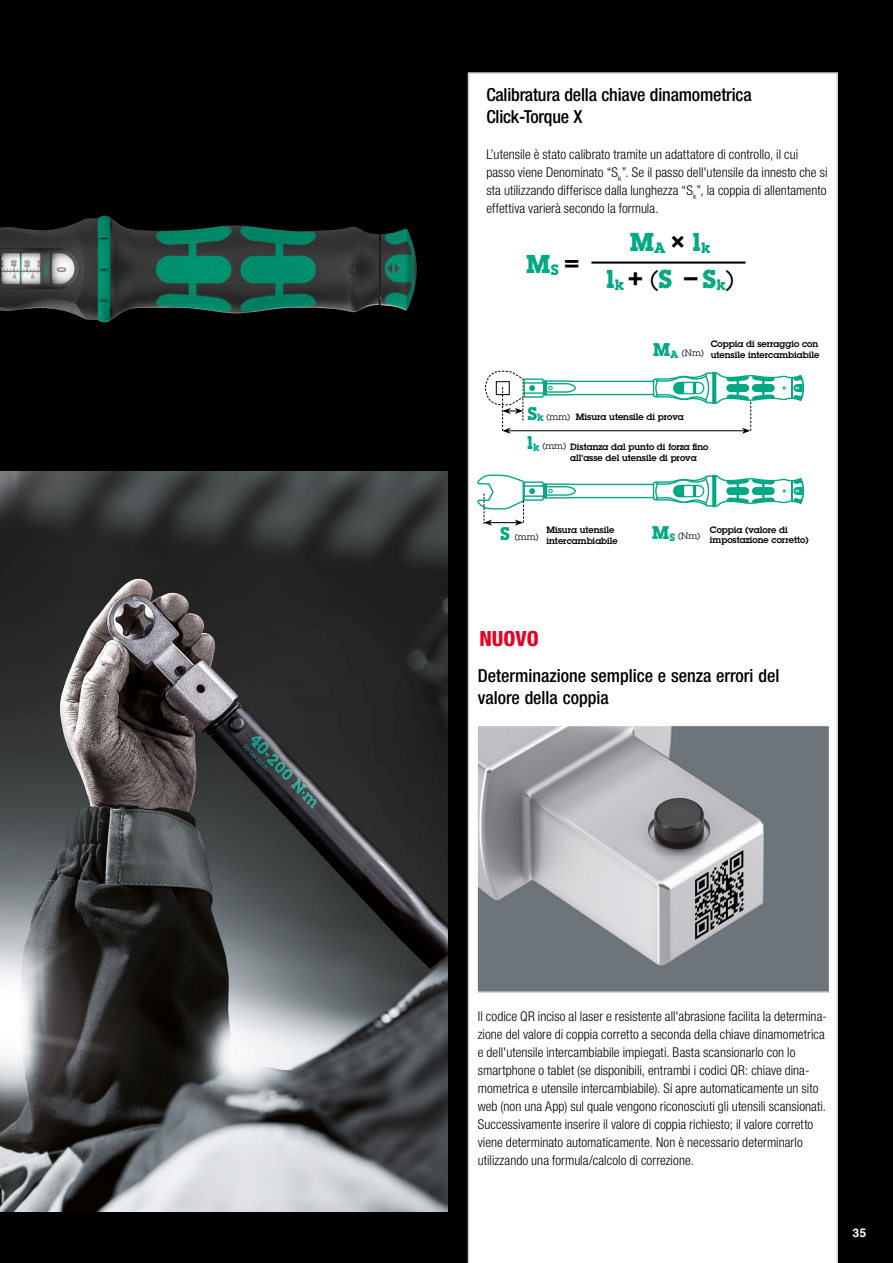
<style>
.page{position:relative;width:893px;height:1263px;background:#000}
.page>*{position:absolute;margin:0;border:0;box-sizing:border-box;transform-origin:0 0}
.t1{font:700 25.35px "Lubalin Graph Std";color:#00a884}
.t2{font:800 condensed 21px "Helvetica Neue LTW1 G";letter-spacing:-.005em;color:#e40428}
.t3{font:500 condensed 18px/21.6px "Helvetica Neue LTW1 G";color:#000}
.t4{font:300 condensed 13.5px/18px "Helvetica Neue LTW1 G";letter-spacing:.005em;color:#000}
.t5{font:700 12px "Helvetica World";color:#fff}
.t6{font:600 9px/10.8px "Lubalin Graph Std";color:#000}
.t7{font:9px "Lubalin Graph Std";color:#000}
.s1{color:#000}
.s2{font-weight:400;color:#000}
.s3{font-weight:700;font-size:18px;color:#00a884}
.s4{font-weight:700;font-size:10.5px;color:#00a884}
.s5{font-weight:400}
</style>
<div class="page">
<div style="left:468px;top:72px;width:370px;height:1191px;background:#fff"></div>
<svg style="left:477px;top:474px;width:327px;height:52px;background:#d7f0ea"></svg>
<svg style="left:484px;top:371px;width:320px;height:63px;background:#dbefea"></svg>
<hr style="left:591px;top:261px;width:154px;height:3px;background:#000">
<img style="left:479px;top:727px;width:349px;height:264px">
<div style="left:477px;top:725px;width:353px;height:268px;border:1px solid #fff"></div>
<img style="left:0;top:216px;width:417px;height:106px">
<img style="left:0;top:471px;width:448px;height:741px">
<h3 class="t3" style="left:486px;top:84px;width:267px">Calibratura della chiave dinamometrica<br>Click-Torque X</h3>
<p class="t4" style="left:486px;top:145px;width:343px">L’utensile è stato calibrato tramite un adattatore di controllo, il cui passo viene Denominato “S<sub>k</sub>”. Se il passo dell'utensile da innesto che si sta utilizzando differisce dalla lunghezza “S<sub>k</sub>”, la coppia di allentamento effettiva varierà secondo la formula.</p>
<h1 class="t1" style="left:526px;top:247px;width:55px">M<sub>S</sub> <span class="s1">=</span></h1>
<h1 class="t1" style="left:629px;top:226px;width:82px">M<sub>A</sub> <span class="s1">×</span> l<sub>k</sub></h1>
<h1 class="t1" style="left:606px;top:262px;width:129px">l<sub>k</sub> <span class="s1">+</span> <span class="s2">(</span>S <span class="s1">−</span> S<sub>k</sub><span class="s2">)</span></h1>
<p class="t6" style="left:711px;top:338px;width:110px">Coppia di serraggio con utensile intercambiabile</p>
<p class="t7" style="left:653px;top:347px;width:53px"><span class="s3">M</span><span class="s4">A</span> (Nm)</p>
<p class="t7" style="left:527px;top:411px;width:44px"><span class="s3">S</span><span class="s4">k</span> (mm)</p>
<p class="t6" style="left:576px;top:411px;width:109px">Misura utensile di prova</p>
<p class="t6" style="left:570px;top:441px;width:140px;text-indent:-43px"><span class="s3">l</span><span class="s4">k</span> <span class="s5">(mm)</span> Distanza dal punto di forza fino all’asse del utensile di prova</p>
<p class="t7" style="left:500px;top:531px;width:40px"><span class="s3">S</span> (mm)</p>
<p class="t6" style="left:546px;top:524px;width:73px">Misura utensile intercambiabile</p>
<h2 class="t2" style="left:479px;top:626px;width:61px">NUOVO</h2>
<p class="t7" style="left:652px;top:531px;width:50px"><span class="s3">M</span><span class="s4">S</span> (Nm)</p>
<p class="t6" style="left:710px;top:524px;width:100px">Coppia (valore di impostazione corretto)</p>
<h3 class="t3" style="left:478px;top:665px;width:303px">Determinazione semplice e senza errori del valore della coppia</h3>
<p class="t4" style="left:478px;top:1007px;width:351px">Il codice QR inciso al laser e resistente all'abrasione facilita la determina&shy;zione del valore di coppia corretto a seconda della chiave dinamometrica e dell'utensile intercambiabile impiegati. Basta scansionarlo con lo smartphone o tablet (se disponibili, entrambi i codici QR: chiave dina&shy;mometrica e utensile intercambiabile). Si apre automaticamente un sito web (non una App) sul quale vengono riconosciuti gli utensili scansionati.<br>Successivamente inserire il valore di coppia richiesto; il valore corretto viene determinato automaticamente. Non è necessario determinarlo utilizzando una formula/calcolo di correzione.</p>
<p class="t5" style="left:853px;top:1225px;width:15px">35</p>
</div>
